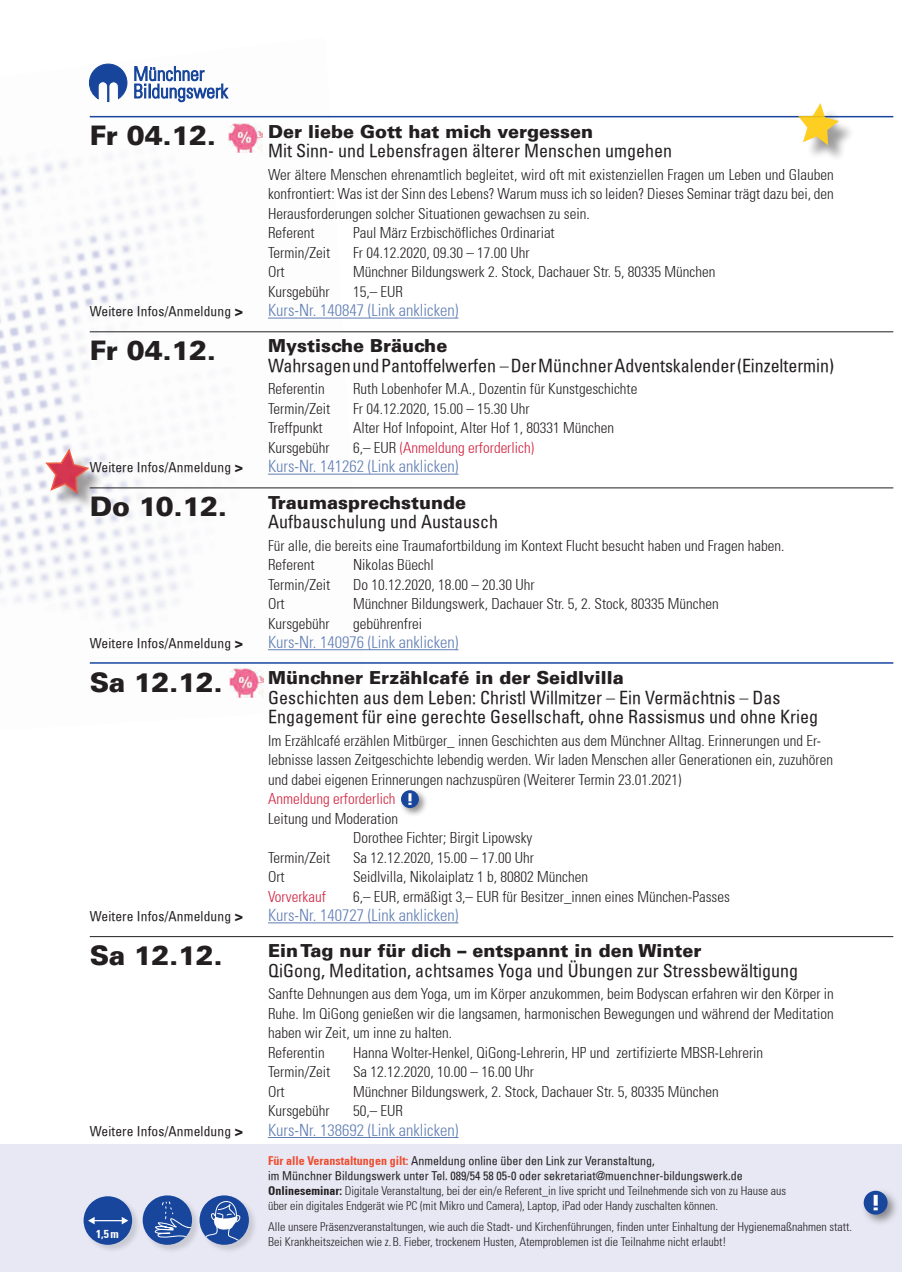
<style>
.page{position:relative;width:902px;height:1272px;background:#fff}
.page>*{position:absolute;margin:0;border:0;box-sizing:border-box;transform-origin:0 0}
.t1{font:900 27px "Univers LT";letter-spacing:-.025em;color:#231f20}
.t2{font:condensed 18px/19.5px "Univers";color:#231f20}
.t3{font:900 18px "Univers LT";color:#231f20}
.t4{font:300 condensed 16.5px "Univers";color:#607eb4}
.t5{font:300 condensed 15px/19.5px "Univers";color:#231f20}
.t6{font:300 condensed 15px "Univers";color:#d1213e}
.t7{font:condensed 13.5px "Univers";letter-spacing:.01em;color:#231f20}
.t8{font:300 condensed 12px/15px "Univers";color:#231f20}
.t9{font:700 condensed 11.55px "Univers";color:#fff}
.s1{font-family:"Univers LT";font-weight:900;font-stretch:normal}
.s2{color:#231f20}
.s3{font-weight:700;color:#ef4d2f}
.s4{font-weight:400}
.s5{font-weight:700}
</style>
<div class="page">
<div style="left:0;top:1144px;width:901px;height:127px;background:#e7e8f4"></div>
<div style="left:199px;top:1194px;width:59px;height:59px;background:#231f20;opacity:.15"></div>
<svg style="left:199px;top:1195px;width:50px;height:49px"></svg>
<div style="left:230px;top:1216px;width:19px;height:17px;background:#231f20;opacity:.15"></div>
<div style="left:222px;top:1207px;width:31px;height:25px;background:#231f20;opacity:.15"></div>
<svg style="left:203px;top:1197px;width:42px;height:47px"></svg>
<div style="left:83px;top:1195px;width:58px;height:58px;background:#231f20;opacity:.15"></div>
<div style="left:84px;top:1196px;width:48px;height:48px;background:#18469d;border-radius:50%"></div>
<hr style="left:92px;top:1219px;width:31px;height:2px;background:#fff">
<svg style="left:88px;top:1217px;width:7px;height:7px"></svg>
<svg style="left:122px;top:1217px;width:6px;height:7px"></svg>
<div style="left:142px;top:1194px;width:59px;height:59px;background:#231f20;opacity:.15"></div>
<div style="left:143px;top:1195px;width:49px;height:49px;background:#18469d;border-radius:50%"></div>
<svg style="left:154px;top:1200px;width:38px;height:38px"></svg>
<div style="left:860px;top:1187px;width:39px;height:39px;background:#231f20;opacity:.5"></div>
<div style="left:863px;top:1190px;width:24px;height:24px;background:#18469d;border-radius:50%"></div>
<svg style="left:873px;top:1207px;width:4px;height:3px"></svg>
<svg style="left:873px;top:1194px;width:4px;height:11px"></svg>
<img style="left:0;top:63px;width:366px;height:635px">
<hr style="left:90px;top:116px;width:803px;height:1px;background:#18469d">
<hr style="left:90px;top:331px;width:803px;height:1px;background:#231f20">
<hr style="left:90px;top:487px;width:803px;height:1px;background:#231f20">
<hr style="left:90px;top:662px;width:803px;height:1px;background:#18469d">
<hr style="left:90px;top:936px;width:803px;height:1px;background:#231f20">
<hr style="left:268px;top:317px;width:190px;height:1px;background:#607eb4">
<hr style="left:268px;top:473px;width:190px;height:1px;background:#607eb4">
<hr style="left:268px;top:649px;width:190px;height:1px;background:#607eb4">
<hr style="left:268px;top:922px;width:190px;height:1px;background:#607eb4">
<hr style="left:268px;top:1136px;width:190px;height:1px;background:#607eb4">
<div style="left:49px;top:452px;width:57px;height:59px;background:#231f20;opacity:.5"></div>
<svg style="left:44px;top:448px;width:47px;height:48px"></svg>
<div style="left:801px;top:106px;width:55px;height:57px;background:#231f20;opacity:.5"></div>
<svg style="left:798px;top:103px;width:41px;height:42px"></svg>
<div style="left:398px;top:787px;width:30px;height:30px;background:#231f20;opacity:.5"></div>
<div style="left:401px;top:790px;width:18px;height:18px;background:#18469d;border-radius:50%"></div>
<svg style="left:408px;top:793px;width:3px;height:11px"></svg>
<img style="left:229px;top:124px;width:34px;height:29px">
<img style="left:230px;top:668px;width:34px;height:29px">
<h1 class="t1" style="left:90px;top:119px;width:128px">Fr 04.12.</h1>
<p class="t7" style="left:90px;top:303px;width:155px">Weitere Infos/Anmeldung <span class="s1">&gt;</span></p>
<h1 class="t1" style="left:90px;top:333px;width:128px">Fr 04.12.</h1>
<p class="t7" style="left:90px;top:459px;width:155px">Weitere Infos/Anmeldung <span class="s1">&gt;</span></p>
<h1 class="t1" style="left:90px;top:489px;width:139px">Do 10.12.</h1>
<p class="t7" style="left:90px;top:634px;width:155px">Weitere Infos/Anmeldung <span class="s1">&gt;</span></p>
<h1 class="t1" style="left:90px;top:665px;width:135px">Sa 12.12.</h1>
<p class="t7" style="left:90px;top:907px;width:155px">Weitere Infos/Anmeldung <span class="s1">&gt;</span></p>
<h1 class="t1" style="left:90px;top:938px;width:135px">Sa 12.12.</h1>
<p class="t7" style="left:90px;top:1122px;width:155px">Weitere Infos/Anmeldung <span class="s1">&gt;</span></p>
<p class="t9" style="left:96px;top:1226px;width:24px">1,5m</p>
<p class="t3" style="left:268px;top:120px;width:327px">Der liebe Gott hat mich vergessen</p>
<p class="t2" style="left:268px;top:141px;width:405px">Mit Sinn- und Lebensfragen älterer Menschen umgehen</p>
<p class="t5" style="left:268px;top:165px;width:567px">Wer ältere Menschen ehrenamtlich begleitet, wird oft mit existenziellen Fragen um Leben und Glauben konfrontiert: Was ist der Sinn des Lebens? Warum muss ich so leiden? Dieses Seminar trägt dazu bei, den Herausforderungen solcher Situationen gewachsen zu sein.<br>Referent</p>
<p class="t5" style="left:353px;top:223px;width:203px">Paul März Erzbischöfliches Ordinariat</p>
<p class="t5" style="left:268px;top:243px;width:64px">Termin/Zeit</p>
<p class="t5" style="left:353px;top:243px;width:178px">Fr 04.12.2020, 09.30 – 17.00 Uhr</p>
<p class="t5" style="left:268px;top:262px;width:18px">Ort</p>
<p class="t5" style="left:353px;top:262px;width:364px">Münchner Bildungswerk 2. Stock, Dachauer Str. 5, 80335 München</p>
<p class="t5" style="left:268px;top:282px;width:63px">Kursgebühr</p>
<p class="t5" style="left:353px;top:282px;width:51px">15,– EUR</p>
<p class="t4" style="left:268px;top:301px;width:192px">Kurs-Nr. 140847 (Link anklicken)</p>
<p class="t3" style="left:268px;top:335px;width:181px">Mystische Bräuche</p>
<p class="t2" style="left:268px;top:355px;width:567px">Wahrsagen und Pantoffelwerfen – Der Münchner Adventskalender (Einzeltermin)</p>
<p class="t5" style="left:268px;top:379px;width:58px">Referentin</p>
<p class="t5" style="left:353px;top:379px;width:286px">Ruth Lobenhofer M.A., Dozentin für Kunstgeschichte</p>
<p class="t5" style="left:268px;top:399px;width:64px">Termin/Zeit</p>
<p class="t5" style="left:353px;top:399px;width:178px">Fr 04.12.2020, 15.00 – 15.30 Uhr</p>
<p class="t5" style="left:268px;top:418px;width:56px">Treffpunkt</p>
<p class="t5" style="left:353px;top:418px;width:262px">Alter Hof Infopoint, Alter Hof 1, 80331 München</p>
<p class="t5" style="left:268px;top:438px;width:63px">Kursgebühr</p>
<p class="t6" style="left:353px;top:438px;width:182px"><span class="s2">6,– EUR</span> (Anmeldung erforderlich)</p>
<p class="t4" style="left:268px;top:457px;width:192px">Kurs-Nr. 141262 (Link anklicken)</p>
<p class="t3" style="left:268px;top:491px;width:200px">Traumasprechstunde</p>
<p class="t2" style="left:268px;top:511px;width:231px">Aufbauschulung und Austausch</p>
<p class="t5" style="left:268px;top:535px;width:518px">Für alle, die bereits eine Traumafortbildung im Kontext Flucht besucht haben und Fragen haben.<br>Referent</p>
<p class="t5" style="left:353px;top:555px;width:82px">Nikolas Büechl</p>
<p class="t5" style="left:268px;top:574px;width:64px">Termin/Zeit</p>
<p class="t5" style="left:353px;top:574px;width:183px">Do 10.12.2020, 18.00 – 20.30 Uhr</p>
<p class="t5" style="left:268px;top:594px;width:18px">Ort</p>
<p class="t5" style="left:353px;top:594px;width:367px">Münchner Bildungswerk, Dachauer Str. 5, 2. Stock, 80335 München</p>
<p class="t5" style="left:268px;top:613px;width:63px">Kursgebühr</p>
<p class="t5" style="left:353px;top:613px;width:71px">gebührenfrei</p>
<p class="t4" style="left:268px;top:632px;width:192px">Kurs-Nr. 140976 (Link anklicken)</p>
<p class="t3" style="left:268px;top:666px;width:357px">Münchner Erzählcafé in der Seidlvilla</p>
<p class="t2" style="left:268px;top:687px;width:551px">Geschichten aus dem Leben: Christl Willmitzer – Ein Vermächtnis – Das<br>Engagement für eine gerechte Gesellschaft, ohne Rassismus und ohne Krieg</p>
<p class="t5" style="left:268px;top:730px;width:566px">Im Erzählcafé erzählen Mitbürger_ innen Geschichten aus dem Münchner Alltag. Erinnerungen und Er&shy;lebnisse lassen Zeitgeschichte lebendig werden. Wir laden Menschen aller Generationen ein, zuzuhören und dabei eigenen Erinnerungen nachzuspüren (Weiterer Termin 23.01.2021)</p>
<p class="t6" style="left:268px;top:789px;width:129px">Anmeldung erforderlich</p>
<p class="t5" style="left:268px;top:808px;width:131px">Leitung und Moderation</p>
<p class="t5" style="left:353px;top:828px;width:181px">Dorothee Fichter; Birgit Lipowsky</p>
<p class="t5" style="left:268px;top:847px;width:64px">Termin/Zeit</p>
<p class="t5" style="left:353px;top:847px;width:182px">Sa 12.12.2020, 15.00 – 17.00 Uhr</p>
<p class="t5" style="left:268px;top:867px;width:18px">Ort</p>
<p class="t5" style="left:353px;top:867px;width:236px">Seidlvilla, Nikolaiplatz 1 b, 80802 München</p>
<p class="t6" style="left:268px;top:887px;width:59px">Vorverkauf</p>
<p class="t5" style="left:353px;top:886px;width:378px">6,– EUR, ermäßigt 3,– EUR für Besitzer_innen eines München-Passes</p>
<p class="t4" style="left:268px;top:905px;width:192px">Kurs-Nr. 140727 (Link anklicken)</p>
<p class="t3" style="left:268px;top:939px;width:435px">Ein Tag nur für dich – entspannt in den Winter</p>
<p class="t2" style="left:268px;top:960px;width:531px">QiGong, Meditation, achtsames Yoga und Übungen zur Stressbewältigung</p>
<p class="t5" style="left:268px;top:984px;width:567px">Sanfte Dehnungen aus dem Yoga, um im Körper anzukommen, beim Bodyscan erfahren wir den Körper in Ruhe. Im QiGong genießen wir die langsamen, harmonischen Bewegungen und während der Meditation haben wir Zeit, um inne zu halten.<br>Referentin</p>
<p class="t5" style="left:353px;top:1042px;width:411px">Hanna Wolter-Henkel, QiGong-Lehrerin, HP und zertifizierte MBSR-Lehrerin</p>
<p class="t5" style="left:268px;top:1062px;width:64px">Termin/Zeit</p>
<p class="t5" style="left:353px;top:1062px;width:182px">Sa 12.12.2020, 10.00 – 16.00 Uhr</p>
<p class="t5" style="left:268px;top:1081px;width:18px">Ort</p>
<p class="t5" style="left:353px;top:1081px;width:367px">Münchner Bildungswerk, 2. Stock, Dachauer Str. 5, 80335 München</p>
<p class="t5" style="left:268px;top:1101px;width:63px">Kursgebühr</p>
<p class="t5" style="left:353px;top:1101px;width:51px">50,– EUR</p>
<p class="t4" style="left:268px;top:1120px;width:192px">Kurs-Nr. 138692 (Link anklicken)</p>
<p class="t8" style="left:268px;top:1152px;width:519px"><span class="s3">Für alle Veranstaltungen gilt:</span> <span class="s4">Anmeldung online über den Link zur Veranstaltung,<br>im Münchner Bildungswerk unter Tel. 089/54 58 05-0 oder sekretariat@muenchner-bildungswerk.de </span><span class="s5">Onlineseminar:</span> Digitale Veranstaltung, bei der ein/e Referent_in live spricht und Teilnehmende sich von zu Hause aus über ein digitales Endgerät wie PC (mit Mikro und Camera), Laptop, iPad oder Handy zuschalten können.</p>
<p class="t8" style="left:268px;top:1219px;width:585px">Alle unsere Präsenzveranstaltungen, wie auch die Stadt- und Kirchenführungen, finden unter Einhaltung der Hygienemaßnahmen statt.<br>Bei Krankheitszeichen wie z.B. Fieber, trockenem Husten, Atemproblemen ist die Teilnahme nicht erlaubt!</p>
</div>
